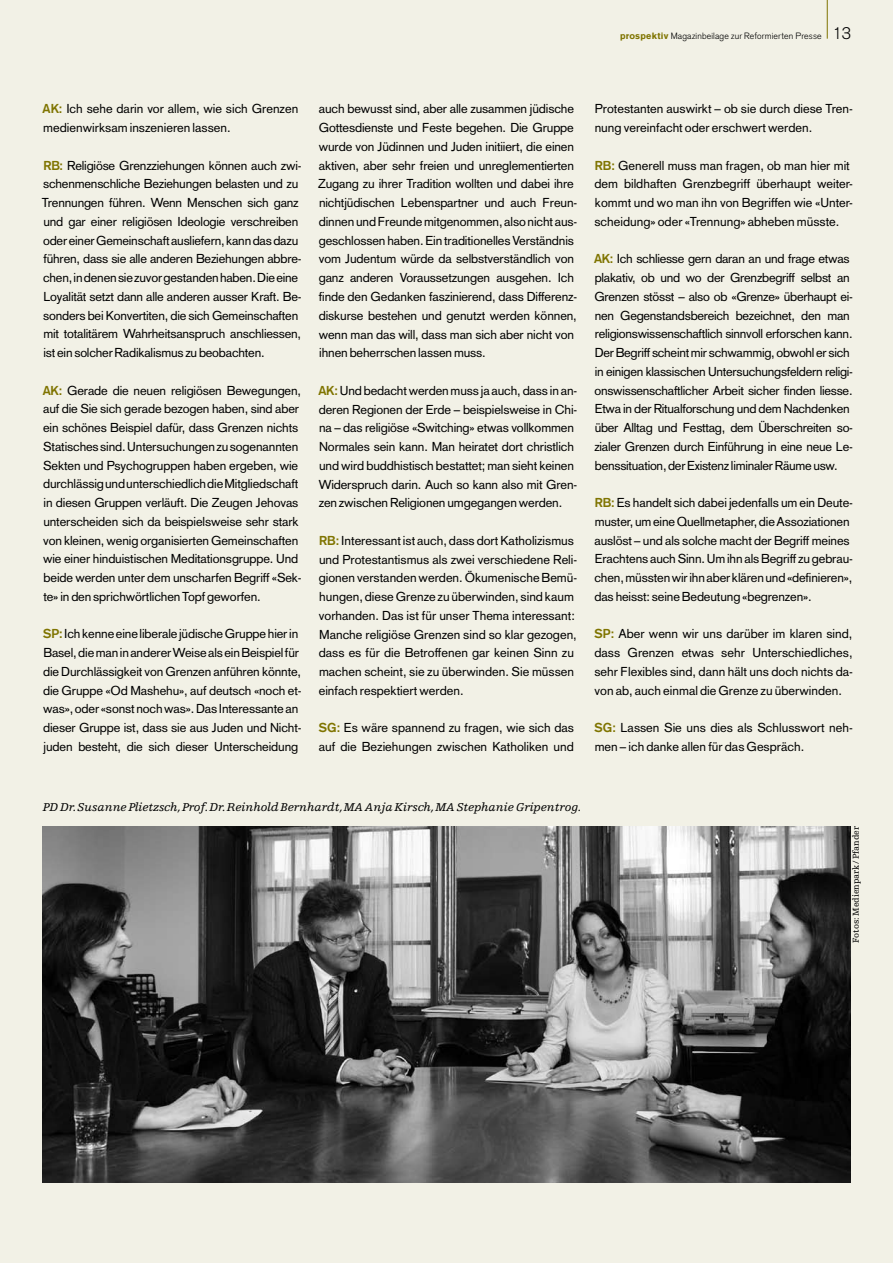
<style>
.page{position:relative;width:893px;height:1263px;background:#f2f1e6}
.page>*{position:absolute;margin:0;border:0;box-sizing:border-box;transform-origin:0 0}
.t1{font:12.75px/18.8px "Akzidenz Grotesk";letter-spacing:-.01em;color:#000}
.t2{font:italic 12px "Egyptienne FLT";letter-spacing:-.005em;color:#000}
.t3{font:300 9px "Akzidenz Grotesk";letter-spacing:.015em;color:#000}
.t4{font:9px "Egyptienne FLT";letter-spacing:-.005em;color:#000}
.s1{font-weight:900;color:#7f7400}
.s2{font-size:16.5px}
.s3{font-weight:700;color:#7f7400}
</style>
<div class="page">
<hr style="left:827px;top:0;width:1px;height:39px;background:#7f7400">
<img style="left:43px;top:826px;width:807px;height:356px">
<p class="t3" style="left:620px;top:30px;width:233px"><span class="s1">prospektiv</span> Magazinbeilage zur Reformierten Presse <span class="s2">13</span></p>
<p class="t3" style="left:628px;top:30px;width:163px"><span class="s1">prospektiv</span> Magazinbeilage zur Reformierte</p>
<p class="t1" style="left:43px;top:99px;width:257px"><span class="s3">AK:</span> Ich sehe darin vor allem, wie sich Grenzen medienwirksam inszenieren lassen.</p>
<p class="t1" style="left:42px;top:156px;width:261px"><span class="s3">RB:</span> Religiöse Grenzziehungen können auch zwi&shy;schenmenschliche Beziehungen belasten und zu Trennungen führen. Wenn Menschen sich ganz und gar einer religiösen Ideologie verschreiben oder einer Gemeinschaft ausliefern, kann das dazu führen, dass sie alle anderen Beziehungen abbre&shy;chen, in denen sie zuvor gestanden haben. Die eine Loyalität setzt dann alle anderen ausser Kraft. Be&shy;sonders bei Konvertiten, die sich Gemeinschaften mit totalitärem Wahrheitsanspruch anschliessen, ist ein solcher Radikalismus zu beobachten.</p>
<p class="t1" style="left:43px;top:381px;width:260px"><span class="s3">AK:</span> Gerade die neuen religiösen Bewegungen, auf die Sie sich gerade bezogen haben, sind aber ein schönes Beispiel dafür, dass Grenzen nichts Statisches sind. Untersuchungen zu sogenannten Sekten und Psychogruppen haben ergeben, wie durchlässig und unterschiedlich die Mitgliedschaft in diesen Gruppen verläuft. Die Zeugen Jehovas unterscheiden sich da beispielsweise sehr stark von kleinen, wenig organisierten Gemeinschaften wie einer hinduistischen Meditationsgruppe. Und beide werden unter dem unscharfen Begriff «Sek&shy;te» in den sprichwörtlichen Topf geworfen.</p>
<p class="t1" style="left:43px;top:625px;width:260px"><span class="s3">SP:</span> Ich kenne eine liberale jüdische Gruppe hier in Basel, die man in anderer Weise als ein Beispiel für die Durchlässigkeit von Grenzen anführen könnte, die Gruppe «Od Mashehu», auf deutsch «noch et&shy;was», oder «sonst noch was». Das Interessante an dieser Gruppe ist, dass sie aus Juden und Nicht&shy;juden besteht, die sich dieser Unterscheidung</p>
<p class="t1" style="left:318px;top:100px;width:261px">auch bewusst sind, aber alle zusammen jüdische Gottesdienste und Feste begehen. Die Gruppe wurde von Jüdinnen und Juden initiiert, die einen aktiven, aber sehr freien und unreglementierten Zugang zu ihrer Tradition wollten und dabei ihre nichtjüdischen Lebenspartner und auch Freun&shy;dinnen und Freunde mitgenommen, also nicht aus&shy;geschlossen haben. Ein traditionelles Verständnis vom Judentum würde da selbstverständlich von ganz anderen Voraussetzungen ausgehen. Ich finde den Gedanken faszinierend, dass Differenz&shy;diskurse bestehen und genutzt werden können, wenn man das will, dass man sich aber nicht von ihnen beherrschen lassen muss.</p>
<p class="t1" style="left:318px;top:381px;width:260px"><span class="s3">AK:</span> Und bedacht werden muss ja auch, dass in an&shy;deren Regionen der Erde – beispielsweise in Chi&shy;na – das religiöse «Switching» etwas vollkommen Normales sein kann. Man heiratet dort christlich und wird buddhistisch bestattet; man sieht keinen Widerspruch darin. Auch so kann also mit Gren&shy;zen zwischen Religionen umgegangen werden.</p>
<p class="t1" style="left:319px;top:531px;width:260px"><span class="s3">RB:</span> Interessant ist auch, dass dort Katholizismus und Protestantismus als zwei verschiedene Reli&shy;gionen verstanden werden. Ökumenische Bemü&shy;hungen, diese Grenze zu überwinden, sind kaum vorhanden. Das ist für unser Thema interessant:<br>Manche religiöse Grenzen sind so klar gezogen, dass es für die Betroffenen gar keinen Sinn zu machen scheint, sie zu überwinden. Sie müssen einfach respektiert werden.</p>
<p class="t1" style="left:319px;top:718px;width:257px"><span class="s3">SG:</span> Es wäre spannend zu fragen, wie sich das auf die Beziehungen zwischen Katholiken und</p>
<p class="t1" style="left:595px;top:99px;width:260px">Protestanten auswirkt – ob sie durch diese Tren&shy;nung vereinfacht oder erschwert werden.</p>
<p class="t1" style="left:594px;top:156px;width:260px"><span class="s3">RB:</span> Generell muss man fragen, ob man hier mit dem bildhaften Grenzbegriff überhaupt weiter&shy;kommt und wo man ihn von Begriffen wie «Unter&shy;scheidung» oder «Trennung» abheben müsste.</p>
<p class="t1" style="left:594px;top:249px;width:260px"><span class="s3">AK:</span> Ich schliesse gern daran an und frage etwas plakativ, ob und wo der Grenzbegriff selbst an Grenzen stösst – also ob «Grenze» überhaupt ei&shy;nen Gegenstandsbereich bezeichnet, den man religionswissenschaftlich sinnvoll erforschen kann.<br>Der Begriff scheint mir schwammig, obwohl er sich in einigen klassischen Untersuchungsfeldern religi&shy;onswissenschaftlicher Arbeit sicher finden liesse.<br>Etwa in der Ritualforschung und dem Nachdenken über Alltag und Festtag, dem Überschreiten so&shy;zialer Grenzen durch Einführung in eine neue Le&shy;benssituation, der Existenz liminaler Räume usw.</p>
<p class="t1" style="left:594px;top:493px;width:260px"><span class="s3">RB:</span> Es handelt sich dabei jedenfalls um ein Deute&shy;muster, um eine Quellmetapher, die Assoziationen auslöst – und als solche macht der Begriff meines Erachtens auch Sinn. Um ihn als Begriff zu gebrau&shy;chen, müssten wir ihn aber klären und «definieren», das heisst: seine Bedeutung «begrenzen».</p>
<p class="t1" style="left:594px;top:625px;width:260px;text-align:justify"><span class="s3">SP:</span> Aber wenn wir uns darüber im klaren sind, dass Grenzen etwas sehr Unterschiedliches, sehr Flexibles sind, dann hält uns doch nichts da&shy;von ab, auch einmal die Grenze zu überwinden.</p>
<p class="t1" style="left:595px;top:718px;width:260px"><span class="s3">SG:</span> Lassen Sie uns dies als Schlusswort neh&shy;men – ich danke allen für das Gespräch.</p>
<p class="t2" style="left:43px;top:800px;width:540px">PD Dr. Susanne Plietzsch, Prof. Dr. Reinhold Bernhardt, MA Anja Kirsch, MA Stephanie Gripentrog.</p>
<p class="t4" style="left:851px;top:942px;width:118px;rotate:-90deg">Fotos: Medienpark/Pfander</p>
</div>
